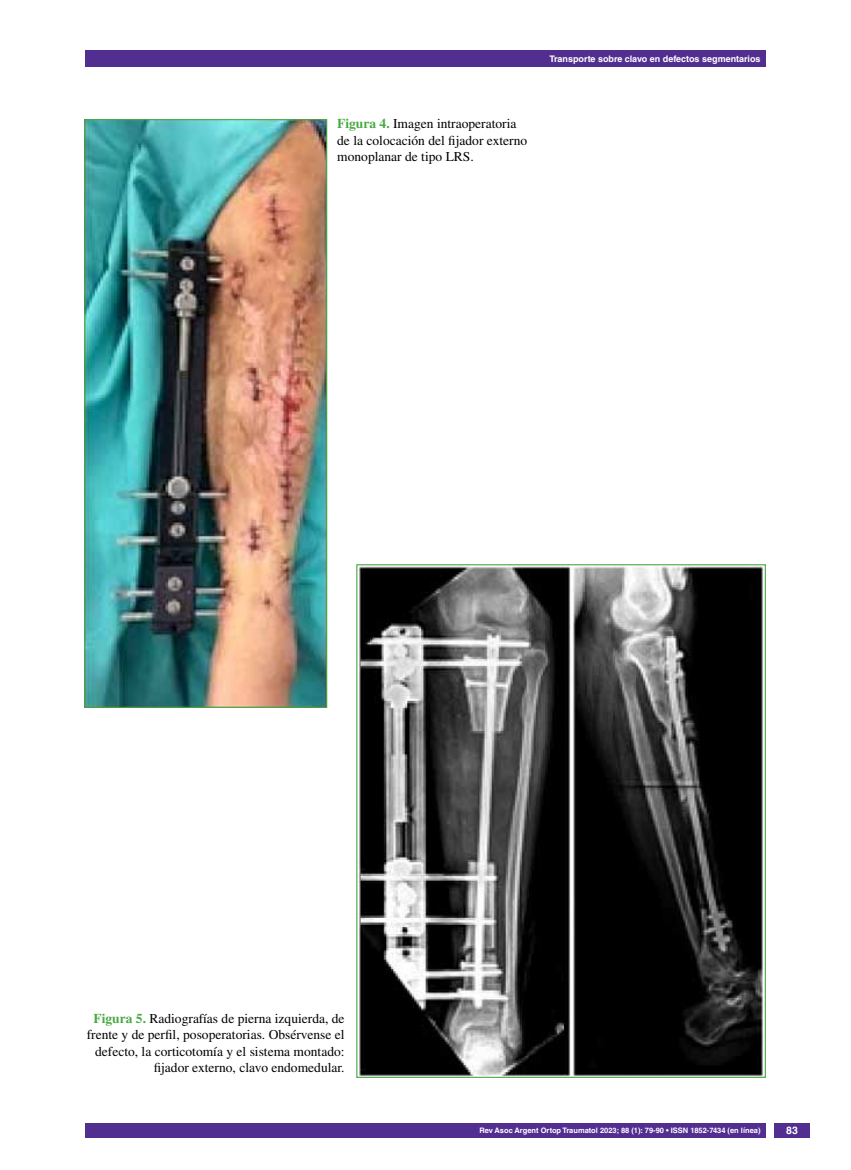
<style>
.page{position:relative;width:851px;height:1170px;background:#fff}
.page>*{position:absolute;margin:0;border:0;box-sizing:border-box;transform-origin:0 0}
.t1{font:13.5px/16.2px "Times LT Std";color:#000}
.t2{font:700 10.5px "Helvetica LT Std";color:#fff}
.t3{font:700 9px "Helvetica LT Std";color:#fff}
.t4{font:700 7.5px "Helvetica LT Std";color:#fff}
.s1{font-weight:700;color:#49a942}
</style>
<div class="page">
<div style="left:85px;top:50px;width:680px;height:17px;background:#522e91"></div>
<div style="left:85px;top:1123px;width:680px;height:14px;background:#522e91"></div>
<div style="left:774px;top:1123px;width:35px;height:14px;background:#522e91"></div>
<img style="left:86px;top:121px;width:239px;height:584px">
<div style="left:84px;top:119px;width:243px;height:588px;border:1px solid #49a942"></div>
<img style="left:358px;top:566px;width:405px;height:509px">
<p class="t1" style="left:337px;top:116px;width:191px"><span class="s1">Figura 4.</span> Imagen intraoperatoria de la colocación del fijador externo monoplanar de tipo LRS.</p>
<p class="t3" style="left:549px;top:53px;width:213px">Transporte sobre clavo en defectos segmentarios</p>
<p class="t1" style="left:87px;top:1010px;width:259px;text-align:right"><span class="s1">Figura 5.</span> Radiografías de pierna izquierda, de frente y de perfil, posoperatorias. Obsérvense el defecto, la corticotomía y el sistema montado: fijador externo, clavo endomedular.</p>
<p class="t4" style="left:479px;top:1125px;width:282px">Rev Asoc Argent Ortop Traumatol 2023; 88 (1): 79-90 • ISSN 1852-7434 (en línea)</p>
<p class="t2" style="left:786px;top:1124px;width:13px">83</p>
</div>
